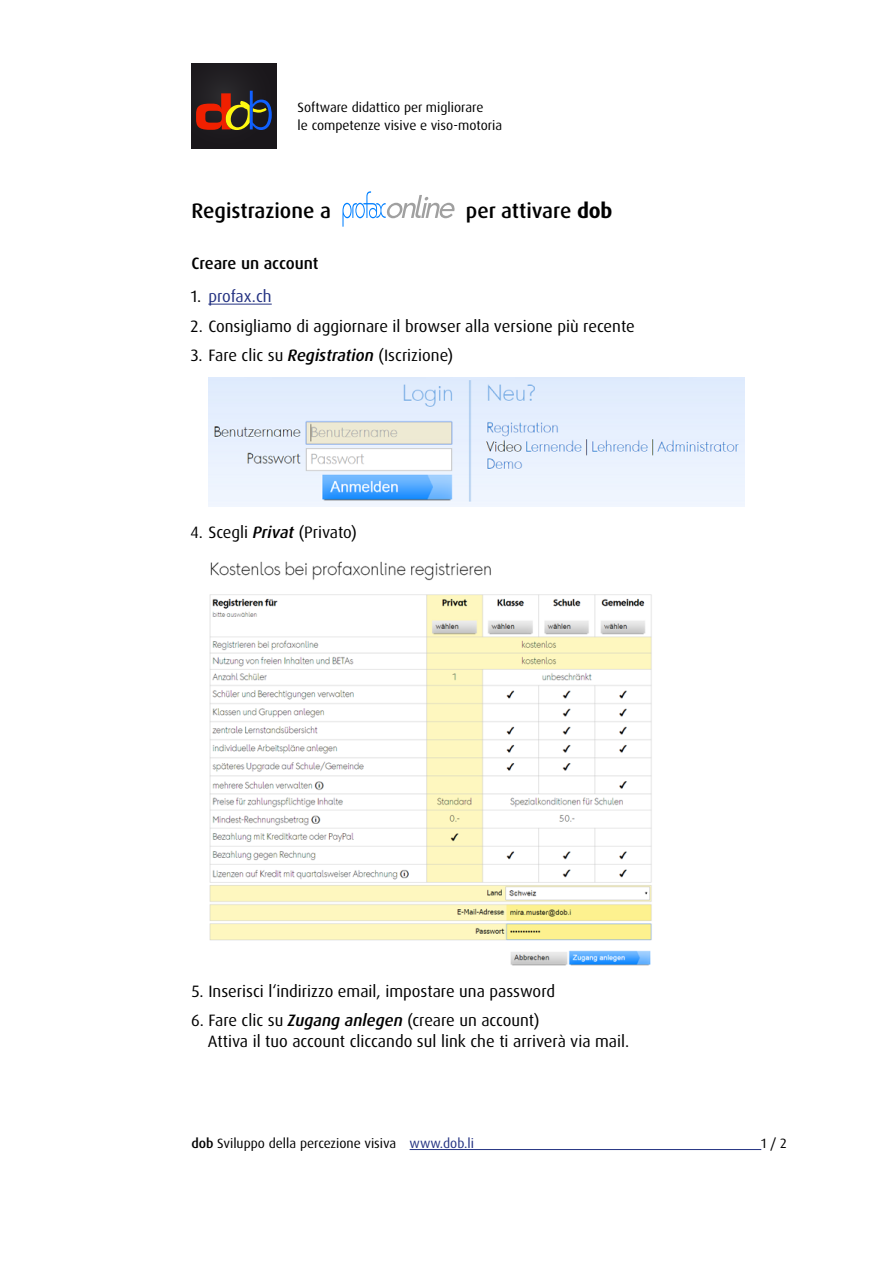
<style>
.page{position:relative;width:893px;height:1263px;background:#fff}
.page>*{position:absolute;margin:0;border:0;box-sizing:border-box;transform-origin:0 0}
.t1{font:500 21px "Dax OT";color:#000}
.t2{font:16.5px/21px "Dax OT";color:#000}
.t3{font:500 16.5px "Dax OT";letter-spacing:-.005em;color:#000}
.t4{font:16.5px "Dax OT";letter-spacing:-.005em;color:#243282}
.t5{font:13.5px/18px "Dax OT";color:#000}
.s1{font-weight:700}
.s2{color:#000}
.s3{font-weight:500;font-style:italic}
.s4{font-weight:500}
.s5{color:#243282}
</style>
<div class="page">
<hr style="left:410px;top:1149px;width:351px;height:1px;background:#243282">
<hr style="left:208px;top:304px;width:64px;height:1px;background:#243282">
<svg style="left:342px;top:191px;width:113px;height:36px"></svg>
<img style="left:208px;top:377px;width:537px;height:130px">
<img style="left:209px;top:561px;width:443px;height:405px">
<div style="left:191px;top:64px;width:85px;height:85px;background:#1c191d"></div>
<svg style="left:196px;top:91px;width:76px;height:39px"></svg>
<p class="t5" style="left:298px;top:98px;width:206px">Software didattico per migliorare<br>le competenze visive e viso-motoria</p>
<p class="t1" style="left:192px;top:198px;width:141px">Registrazione a</p>
<p class="t1" style="left:466px;top:198px;width:148px">per attivare <span class="s1">dob</span></p>
<p class="t3" style="left:192px;top:252px;width:128px">Creare un account</p>
<p class="t4" style="left:191px;top:286px;width:82px"><span class="s2">1.</span> profax.ch</p>
<p class="t2" style="left:191px;top:316px;width:446px">2. Consigliamo di aggiornare il browser alla versione più recente</p>
<p class="t2" style="left:191px;top:345px;width:264px">3. Fare clic su <span class="s3">Registration</span> (Iscrizione)</p>
<p class="t2" style="left:191px;top:522px;width:168px">4. Scegli <span class="s3">Privat</span> (Privato)</p>
<p class="t2" style="left:192px;top:981px;width:365px">5. Inserisci l‘indirizzo email, impostare una password</p>
<p class="t2" style="left:208px;top:1010px;width:423px;text-indent:-17px">6. Fare clic su <span class="s3">Zugang anlegen</span> (creare un account)<br>Attiva il tuo account cliccando sul link che ti arriverà via mail.</p>
<p class="t5" style="left:191px;top:1134px;width:284px"><span class="s4">dob</span> Sviluppo della percezione visiva <span class="s5">www.dob.li</span></p>
<p class="t5" style="left:761px;top:1134px;width:27px">1 / 2</p>
</div>
